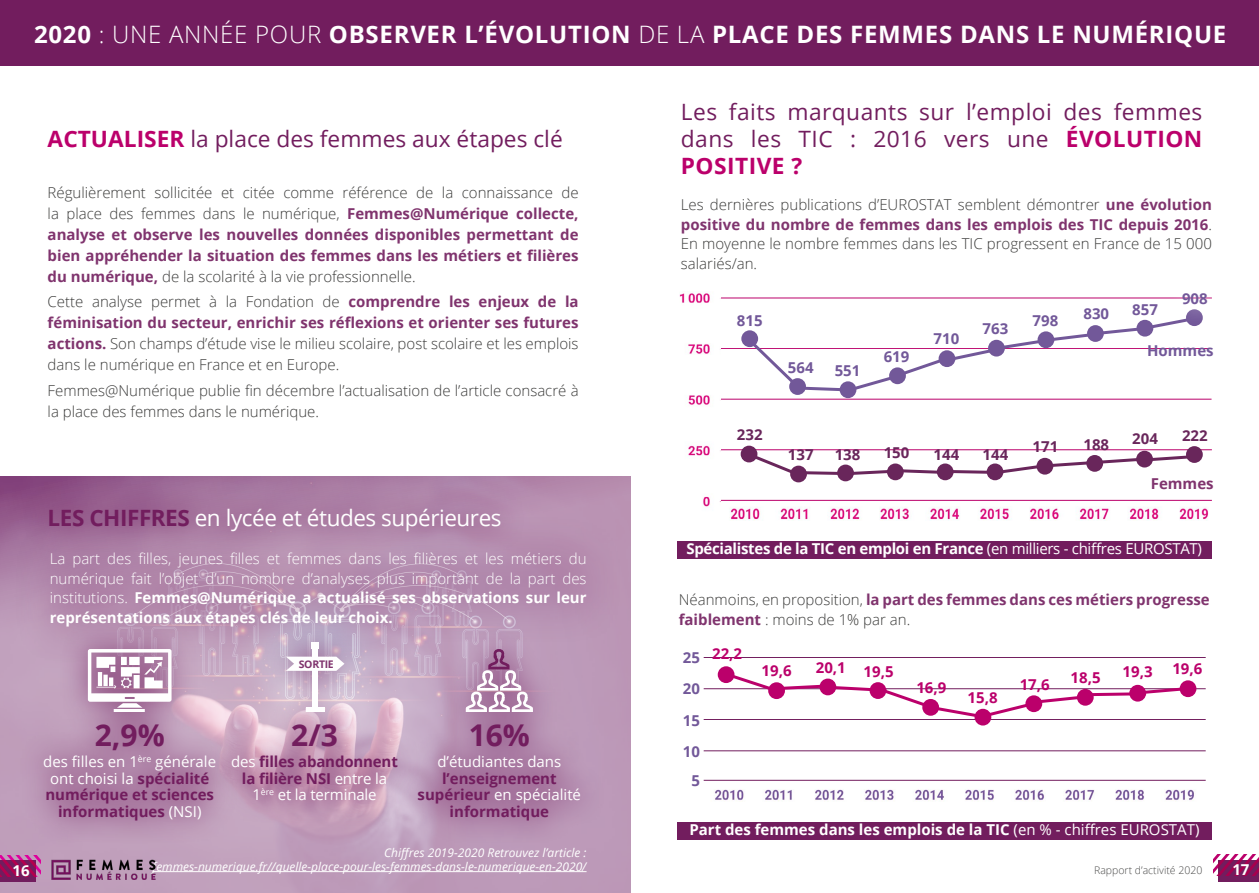
<style>
.page{position:relative;width:1259px;height:893px;background:#fff}
.page>*{position:absolute;margin:0;border:0;box-sizing:border-box;transform-origin:0 0}
.t1{font:700 30px "Open Sans";color:#721d5e}
.t2{font:700 24px "Open Sans";letter-spacing:.03em;color:#fff}
.t3{font:22.5px/27px "Open Sans";letter-spacing:.02em;color:#721d5e;text-align:justify}
.t4{font:22.5px "Open Sans";color:#721d5e}
.t5{font:22.5px "Open Sans";letter-spacing:-.02em;color:#fff}
.t6{font:300 15px/21px "Open Sans";color:#3c3c3b;text-align:justify}
.t7{font:700 15px/21px "Open Sans";color:#80346e;text-align:justify}
.t8{font:300 15px/19.5px "Open Sans";color:#fff;text-align:justify}
.t9{font:700 15px/16.5px "Open Sans";color:#721d5e;text-align:center}
.t10{font:700 15px "Open Sans";letter-spacing:-.01em;color:#fff}
.t11{font:700 15px "Open Sans";color:#725899}
.t12{font:700 15px "Open Sans";color:#bb006b}
.t13{font:700 15px "Open Sans";color:#69265b}
.t14{font:15px "Open Sans";color:#fff}
.t15{font:italic 12px/13.5px "Open Sans";color:#fff;text-align:right}
.t16{font:300 10.5px "Open Sans";color:#4a4a49}
.t17{font:700 10.5px "Open Sans";letter-spacing:-.03em;color:#80346e}
.s1{font-weight:300}
.s2{font-weight:700;color:#bb006b}
.s3{font-weight:300;color:#3c3c3b}
.s4{font-weight:700;color:#80346e}
.s5{font-weight:700;color:#721d5e}
.s6{font-weight:700}
.s7{font-weight:400;color:#fff}
.s8{font-weight:400}
</style>
<div class="page">
<svg style="left:1213px;top:855px;width:46px;height:21px"></svg>
<svg style="left:1218px;top:860px;width:41px;height:22px"></svg>
<hr style="left:720px;top:449px;width:492px;height:1px;background:#bb006b">
<hr style="left:720px;top:348px;width:492px;height:1px;background:#bb006b">
<hr style="left:720px;top:500px;width:492px;height:1px;background:#bb006b">
<hr style="left:720px;top:399px;width:491px;height:1px;background:#bb006b">
<hr style="left:720px;top:298px;width:492px;height:1px;background:#bb006b">
<img style="left:730px;top:507px;width:479px;height:13px">
<div style="left:790px;top:466px;width:17px;height:16px;background:#69265b;border-radius:50%"></div>
<div style="left:837px;top:465px;width:17px;height:16px;background:#69265b;border-radius:50%"></div>
<div style="left:887px;top:463px;width:16px;height:17px;background:#69265b;border-radius:50%"></div>
<div style="left:937px;top:463px;width:16px;height:17px;background:#69265b;border-radius:50%"></div>
<div style="left:986px;top:463px;width:17px;height:17px;background:#69265b;border-radius:50%"></div>
<div style="left:1186px;top:446px;width:16px;height:17px;background:#69265b;border-radius:50%"></div>
<div style="left:741px;top:330px;width:17px;height:17px;background:#725899;border-radius:50%"></div>
<svg style="left:839px;top:381px;width:17px;height:17px"></svg>
<svg style="left:740px;top:446px;width:17px;height:16px"></svg>
<svg style="left:744px;top:450px;width:455px;height:28px"></svg>
<svg style="left:749px;top:319px;width:455px;height:76px"></svg>
<img style="left:679px;top:293px;width:41px;height:214px">
<svg style="left:0;top:476px;width:631px;height:417px;background:#ba95b5"></svg>
<div style="left:0;top:0;width:1259px;height:65px;background:#721d5e"></div>
<div style="left:10px;top:513px;width:615px;height:152px;background:#721d5e;opacity:.83"></div>
<div style="left:22px;top:482px;width:505px;height:75px;background:#721d5e;opacity:.83"></div>
<div style="left:392px;top:622px;width:214px;height:224px;background:#721d5e;opacity:.83"></div>
<svg style="left:464px;top:648px;width:70px;height:86px;background:#b993b4"></svg>
<div style="left:18px;top:621px;width:223px;height:225px;background:#721d5e;opacity:.83"></div>
<svg style="left:88px;top:649px;width:84px;height:63px"></svg>
<div style="left:206px;top:615px;width:217px;height:213px;background:#721d5e;opacity:.83"></div>
<div style="left:313px;top:642px;width:5px;height:66px;background:#fff"></div>
<hr style="left:306px;top:708px;width:19px;height:4px;background:#fff">
<div style="left:311px;top:642px;width:8px;height:7px;background:#fff"></div>
<svg style="left:286px;top:657px;width:58px;height:14px"></svg>
<hr style="left:153px;top:871px;width:433px;height:1px;background:#fff">
<div style="left:677px;top:541px;width:534px;height:17px;background:#721d5e"></div>
<div style="left:677px;top:822px;width:534px;height:17px;background:#721d5e"></div>
<img style="left:714px;top:789px;width:481px;height:12px">
<hr style="left:703px;top:780px;width:502px;height:1px;background:#721d5e">
<hr style="left:703px;top:751px;width:502px;height:1px;background:#721d5e">
<hr style="left:703px;top:719px;width:502px;height:1px;background:#721d5e">
<hr style="left:703px;top:657px;width:502px;height:1px;background:#721d5e">
<hr style="left:703px;top:688px;width:502px;height:1px;background:#721d5e">
<svg style="left:717px;top:666px;width:17px;height:17px"></svg>
<div style="left:974px;top:709px;width:17px;height:16px;background:#bb006b;border-radius:50%"></div>
<div style="left:1179px;top:680px;width:17px;height:17px;background:#bb006b;border-radius:50%"></div>
<svg style="left:719px;top:669px;width:472px;height:52px"></svg>
<div style="left:1168px;top:278px;width:59px;height:47px;background:#fff"></div>
<div style="left:0;top:861px;width:35px;height:21px;background:#721d5e"></div>
<svg style="left:0;top:854px;width:40px;height:22px"></svg>
<img style="left:49px;top:858px;width:110px;height:21px">
<h2 class="t2" style="left:34px;top:17px;width:1193px">2020 <span class="s1">: UNE ANNÉE POUR</span> OBSERVER L’ÉVOLUTION <span class="s1">DE LA</span> PLACE DES FEMMES DANS LE NUMÉRIQUE</h2>
<h3 class="t4" style="left:48px;top:124px;width:516px"><span class="s2">ACTUALISER</span> la place des femmes aux étapes clé</h3>
<p class="t7" style="left:48px;top:182px;width:532px"><span class="s3">Régulièrement sollicitée et citée comme référence de la connaissance de la place des femmes dans le numérique,</span> Femmes@Numérique collecte, analyse et observe les nouvelles données disponibles permettant de bien appréhender la situation des femmes dans les métiers et filières du numérique, <span class="s3">de la scolarité à la vie professionnelle.</span></p>
<p class="t6" style="left:48px;top:291px;width:532px">Cette analyse permet à la Fondation de <span class="s4">comprendre les enjeux de la féminisation du secteur, enrichir ses réflexions et orienter ses futures actions.</span> Son champs d’étude vise le milieu scolaire, post scolaire et les emplois dans le numérique en France et en Europe.</p>
<p class="t6" style="left:48px;top:379px;width:532px">Femmes@Numérique publie fin décembre l’actualisation de l’article consacré à la place des femmes dans le numérique.</p>
<h3 class="t5" style="left:48px;top:503px;width:455px"><span class="s5">LES CHIFFRES</span> en lycée et études supérieures</h3>
<p class="t8" style="left:50px;top:549px;width:538px">La part des filles, jeunes filles et femmes dans les filières et les métiers du numérique fait l’objet d’un nombre d’analyses plus important de la part des institutions. <span class="s6">Femmes@Numérique a actualisé ses observations sur leur représentations aux étapes clés de leur choix.</span></p>
<p class="t17" style="left:299px;top:657px;width:37px">SORTIE</p>
<p class="t10" style="left:13px;top:860px;width:19px">16</p>
<h1 class="t1" style="left:95px;top:714px;width:71px">2,9%</h1>
<p class="t9" style="left:43px;top:753px;width:174px"><span class="s7">des filles en 1</span><sup>ère</sup> <span class="s7">générale ont choisi la</span> spécialité numérique et sciences informatiques <span class="s7">(NSI)</span></p>
<h1 class="t1" style="left:291px;top:714px;width:48px">2/3</h1>
<p class="t9" style="left:231px;top:753px;width:168px"><span class="s7">des</span> filles abandonnent la filière NSI <span class="s7">entre la<br>1</span><sup>ère</sup> <span class="s7">et la terminale</span></p>
<h1 class="t1" style="left:469px;top:714px;width:63px">16%</h1>
<p class="t14" style="left:437px;top:751px;width:125px">d’étudiantes dans</p>
<p class="t9" style="left:418px;top:770px;width:165px">l’enseignement supérieur <span class="s7">en spécialité </span>informatique</p>
<p class="t15" style="left:153px;top:846px;width:435px">Chiffres 2019-2020 Retrouvez l’article : femmes-numerique.fr//quelle-place-pour-les-femmes-dans-le-numerique-en-2020/</p>
<h3 class="t3" style="left:681px;top:98px;width:523px">Les faits marquants sur l’emploi des femmes dans les TIC : 2016 vers une <span class="s2">ÉVOLUTION POSITIVE ?</span></h3>
<p class="t6" style="left:681px;top:195px;width:532px;line-height:19.5px">Les dernières publications d’EUROSTAT semblent démontrer <span class="s4">une évolution positive du nombre de femmes dans les emplois des TIC depuis 2016</span>.<br>En moyenne le nombre femmes dans les TIC progressent en France de 15 000 salariés/an.</p>
<p class="t11" style="left:737px;top:310px;width:27px">815</p>
<p class="t13" style="left:737px;top:424px;width:27px">232</p>
<p class="t11" style="left:788px;top:357px;width:27px">564</p>
<p class="t11" style="left:834px;top:360px;width:27px">551</p>
<p class="t11" style="left:883px;top:346px;width:27px">619</p>
<p class="t11" style="left:933px;top:328px;width:27px">710</p>
<p class="t11" style="left:982px;top:318px;width:27px">763</p>
<p class="t13" style="left:788px;top:444px;width:27px">137</p>
<p class="t13" style="left:834px;top:444px;width:27px">138</p>
<p class="t13" style="left:883px;top:441px;width:27px">150</p>
<p class="t13" style="left:933px;top:444px;width:27px">144</p>
<p class="t13" style="left:982px;top:444px;width:27px">144</p>
<p class="t11" style="left:1032px;top:310px;width:27px">798</p>
<p class="t11" style="left:1083px;top:303px;width:27px">830</p>
<p class="t11" style="left:1132px;top:299px;width:27px">857</p>
<p class="t11" style="left:1182px;top:288px;width:27px">908</p>
<p class="t11" style="left:1147px;top:340px;width:68px">Hommes</p>
<p class="t13" style="left:1032px;top:436px;width:27px">171</p>
<p class="t13" style="left:1083px;top:434px;width:27px">188</p>
<p class="t13" style="left:1132px;top:427px;width:27px">204</p>
<p class="t13" style="left:1182px;top:425px;width:27px">222</p>
<p class="t7" style="left:1150px;top:473px;width:64px">Femmes</p>
<p class="t10" style="left:686px;top:538px;width:517px">Spécialistes de la TIC en emploi en France <span class="s8">(en milliers - chiffres EUROSTAT)</span></p>
<p class="t7" style="left:679px;top:590px;width:532px;line-height:19.5px"><span class="s3">Néanmoins, en proposition,</span> la part des femmes dans ces métiers progresse faiblement <span class="s3">: moins de 1% par an.</span></p>
<p class="t11" style="left:683px;top:647px;width:19px">25</p>
<p class="t11" style="left:683px;top:678px;width:19px">20</p>
<p class="t11" style="left:683px;top:709px;width:19px">15</p>
<p class="t11" style="left:683px;top:741px;width:19px">10</p>
<p class="t11" style="left:691px;top:770px;width:10px">5</p>
<p class="t12" style="left:712px;top:643px;width:32px">22,2</p>
<p class="t12" style="left:761px;top:660px;width:32px">19,6</p>
<p class="t12" style="left:816px;top:659px;width:79px">20,1 19,5</p>
<p class="t12" style="left:916px;top:677px;width:32px">16,9</p>
<p class="t12" style="left:967px;top:687px;width:32px">15,8</p>
<p class="t12" style="left:1019px;top:674px;width:32px">17,6</p>
<p class="t12" style="left:1070px;top:667px;width:32px">18,5</p>
<p class="t12" style="left:1122px;top:661px;width:32px">19,3</p>
<p class="t12" style="left:1172px;top:658px;width:32px">19,6</p>
<p class="t10" style="left:689px;top:819px;width:511px">Part des femmes dans les emplois de la TIC <span class="s8">(en % - chiffres EUROSTAT)</span></p>
<p class="t16" style="left:1094px;top:863px;width:110px">Rapport d’activité 2020</p>
<p class="t10" style="left:1232px;top:859px;width:19px">17</p>
</div>
